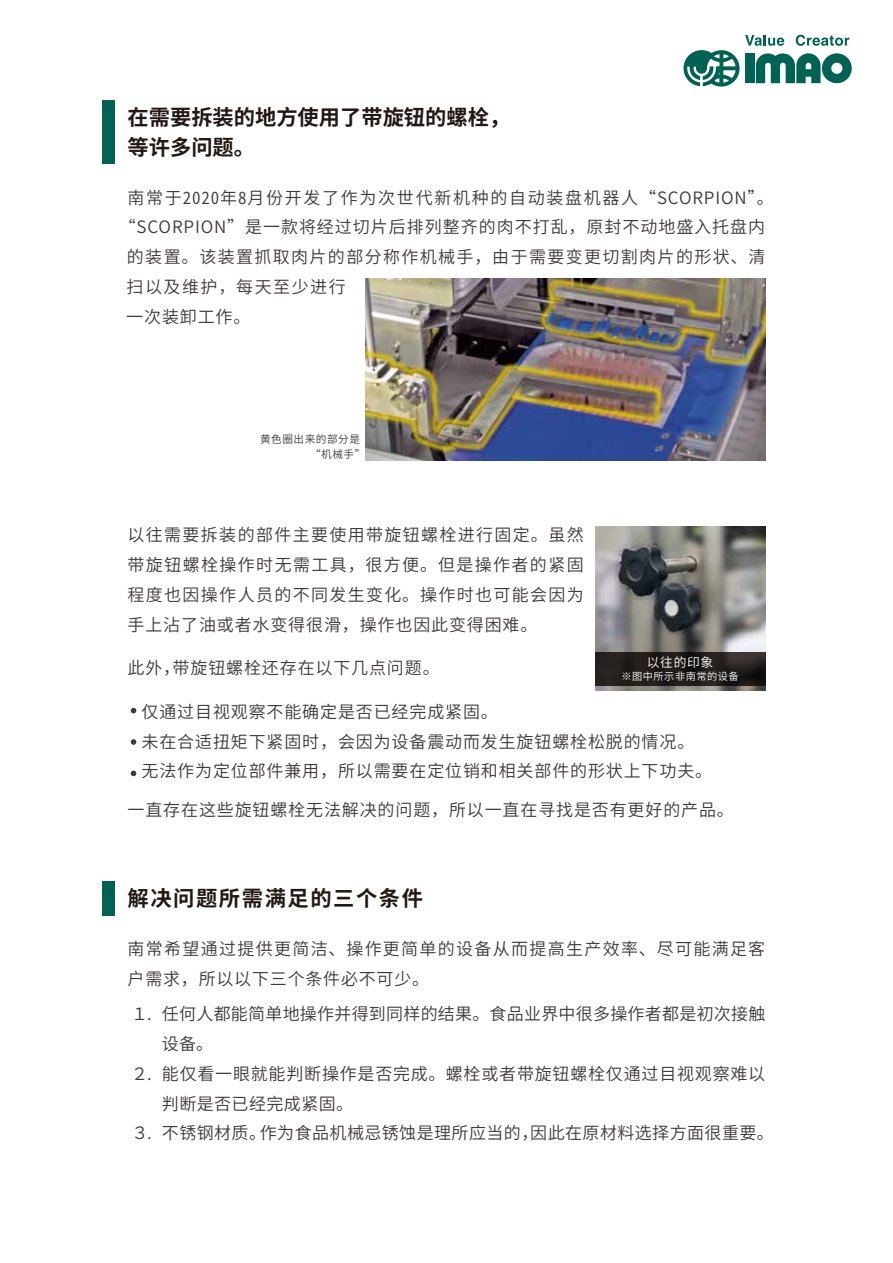
<style>
.page{position:relative;width:893px;height:1263px;background:#fff}
.page>*{position:absolute;margin:0;border:0;box-sizing:border-box;transform-origin:0 0}
.t1{font:700 21.3px/29.7px "Source Han Sans CN";color:#221815}
.t2{font:700 21.3px "Source Han Sans CN";letter-spacing:.075em;color:#221815}
.t3{font:16.95px/29.7px "Source Han Sans CN";letter-spacing:.05em;color:#3e3a39;text-align:justify}
.t4{font:16.95px/29.7px "Source Han Sans CN";letter-spacing:.025em;color:#3e3a39}
.t5{font:16.95px/29.7px "Source Han Sans CN";letter-spacing:.075em;color:#3e3a39}
.t6{font:16.95px "Source Han Sans CN";letter-spacing:.1em;color:#3e3a39}
.t7{font:16.95px "Source Han Sans CN";letter-spacing:.08em;color:#3e3a39}
.t8{font:16.95px "Source Han Sans CN";letter-spacing:.085em;color:#3e3a39}
.t9{font:12.75px "Source Han Sans CN";letter-spacing:.05em;color:#fff}
.t10{font:10.65px/14.9px "Source Han Sans CN";letter-spacing:.05em;color:#3e3a39}
.t11{font:10.2px "Source Han Sans CN";letter-spacing:.05em;color:#fff}
</style>
<div class="page">
<svg style="left:683px;top:35px;width:169px;height:52px"></svg>
<div style="left:102px;top:100px;width:13px;height:63px;background:#006253"></div>
<div style="left:102px;top:881px;width:13px;height:34px;background:#006253"></div>
<img style="left:595px;top:526px;width:170px;height:165px">
<svg style="left:595px;top:652px;width:170px;height:33px;background:#221c1a"></svg>
<svg style="left:131px;top:708px;width:5px;height:5px"></svg>
<svg style="left:131px;top:739px;width:5px;height:6px"></svg>
<svg style="left:131px;top:770px;width:5px;height:6px"></svg>
<img style="left:366px;top:279px;width:399px;height:181px">
<p class="t1" style="left:128px;top:103px;width:384px">在需要拆装的地方使用了带旋钮的螺栓，等许多问题。</p>
<p class="t6" style="left:128px;top:188px;width:648px">南常于2020年8月份开发了作为次世代新机种的自动装盘机器人“SCORPION”。</p>
<p class="t3" style="left:119px;top:213px;width:648px">“SCORPION”是一款将经过切片后排列整齐的肉不打乱，原封不动地盛入托盘内</p>
<p class="t7" style="left:127px;top:247px;width:640px">的装置。该装置抓取肉片的部分称作机械手，由于需要变更切割肉片的形状、清</p>
<p class="t8" style="left:127px;top:277px;width:221px">扫以及维护，每天至少进行</p>
<p class="t3" style="left:126px;top:302px;width:126px">一次装卸工作。</p>
<p class="t10" style="left:310px;top:432px;width:57px;text-indent:-50px">黄色圈出来的部分是“机械手”</p>
<p class="t3" style="left:128px;top:521px;width:458px">以往需要拆装的部件主要使用带旋钮螺栓进行固定。虽然带旋钮螺栓操作时无需工具，很方便。但是操作者的紧固程度也因操作人员的不同发生变化。操作时也可能会因为手上沾了油或者水变得很滑，操作也因此变得困难。</p>
<p class="t3" style="left:128px;top:654px;width:314px">此外，带旋钮螺栓还存在以下几点问题。</p>
<p class="t9" style="left:647px;top:655px;width:68px">以往的印象</p>
<p class="t11" style="left:621px;top:671px;width:119px">※图中所示非南常的设备</p>
<p class="t3" style="left:142px;top:697px;width:572px;text-align:left">仅通过目视观察不能确定是否已经完成紧固。<br>未在合适扭矩下紧固时，会因为设备震动而发生旋钮螺栓松脱的情况。无法作为定位部件兼用，所以需要在定位销和相关部件的形状上下功夫。</p>
<p class="t3" style="left:128px;top:795px;width:608px">一直存在这些旋钮螺栓无法解决的问题，所以一直在寻找是否有更好的产品。</p>
<p class="t2" style="left:128px;top:886px;width:297px">解决问题所需满足的三个条件</p>
<p class="t5" style="left:128px;top:934px;width:639px">南常希望通过提供更简洁、操作更简单的设备从而提高生产效率、尽可能满足客户需求，所以以下三个条件必不可少。</p>
<p class="t4" style="left:162px;top:999px;width:613px">任何人都能简单地操作并得到同样的结果。食品业界中很多操作者都是初次接触设备。<br>能仅看一眼就能判断操作是否完成。螺栓或者带旋钮螺栓仅通过目视观察难以判断是否已经完成紧固。<br>不锈钢材质。作为食品机械忌锈蚀是理所应当的，因此在原材料选择方面很重要。</p>
<p class="t3" style="left:131px;top:999px;width:22px">１.</p>
<p class="t3" style="left:131px;top:1059px;width:22px">２.</p>
<p class="t3" style="left:131px;top:1118px;width:22px">３.</p>
</div>
